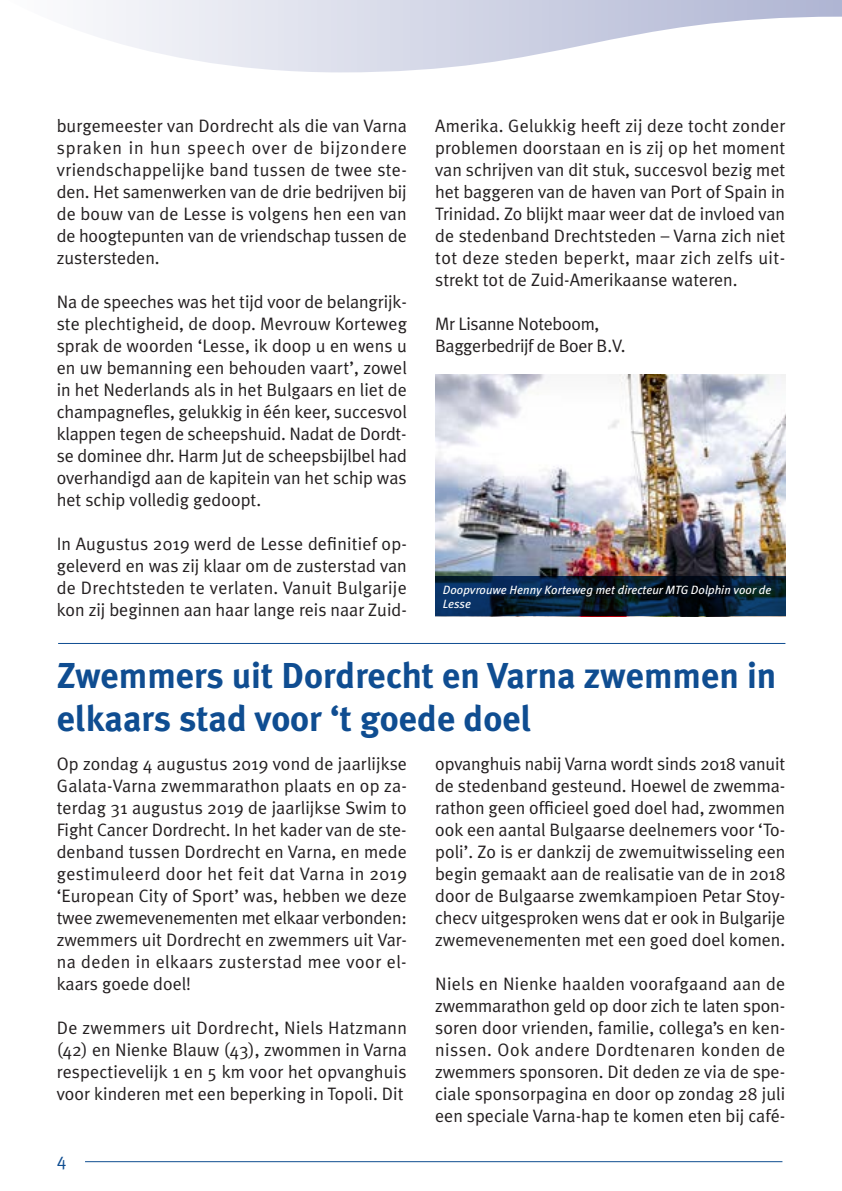
<style>
.page{position:relative;width:842px;height:1191px;background:#fff}
.page>*{position:absolute;margin:0;border:0;box-sizing:border-box;transform-origin:0 0}
.t1{font:700 36px/43.2px "Meta Plus";color:#0f4d91}
.t2{font:18px/22px "Meta Plus Normal";color:#231f20;text-align:justify}
.t3{font:18px/22px "Meta Plus Normal";letter-spacing:-.02em;color:#231f20}
.t4{font:18px "Meta Plus Normal";color:#0f4d91}
.t5{font:italic 12px/14.4px "Meta Plus";color:#fff}
</style>
<div class="page">
<hr style="left:85px;top:1161px;width:697px;height:1px;background:#0f4d91">
<svg style="left:93px;top:0;width:749px;height:72px"></svg>
<hr style="left:58px;top:643px;width:727px;height:1px;background:#0f4d91">
<img style="left:435px;top:374px;width:350px;height:202px">
<svg style="left:435px;top:576px;width:350px;height:40px;background:#062038"></svg>
<p class="t2" style="left:57px;top:115px;width:352px">burgemeester van Dordrecht als die van Varna spraken in hun speech over de bijzondere vriendschappelijke band tussen de twee ste&shy;den. Het samenwerken van de drie bedrijven bij de bouw van de Lesse is volgens hen een van de hoogtepunten van de vriendschap tussen de zustersteden.</p>
<p class="t2" style="left:57px;top:291px;width:352px">Na de speeches was het tijd voor de belangrijk&shy;ste plechtigheid, de doop. Mevrouw Korteweg sprak de woorden ‘Lesse, ik doop u en wens u en uw bemanning een behouden vaart’, zowel in het Nederlands als in het Bulgaars en liet de champagnefles, gelukkig in één keer, succesvol klappen tegen de scheepshuid. Nadat de Dordt&shy;se dominee dhr. Harm Jut de scheepsbijlbel had overhandigd aan de kapitein van het schip was het schip volledig gedoopt.</p>
<p class="t2" style="left:57px;top:532px;width:352px">In Augustus 2019 werd de Lesse definitief op&shy;geleverd en was zij klaar om de zusterstad van de Drechtsteden te verlaten. Vanuit Bulgarije kon zij beginnen aan haar lange reis naar Zuid-</p>
<p class="t2" style="left:435px;top:114px;width:352px">Amerika. Gelukkig heeft zij deze tocht zonder problemen doorstaan en is zij op het moment van schrijven van dit stuk, succesvol bezig met het baggeren van de haven van Port of Spain in Trinidad. Zo blijkt maar weer dat de invloed van de stedenband Drechtsteden – Varna zich niet tot deze steden beperkt, maar zich zelfs uit&shy;strekt tot de Zuid-Amerikaanse wateren.</p>
<p class="t3" style="left:435px;top:312px;width:192px">Mr Lisanne Noteboom,<br>Baggerbedrijf de Boer B.V.</p>
<p class="t5" style="left:443px;top:582px;width:330px">Doopvrouwe Henny Korteweg met directeur MTG Dolphin voor de<br>Lesse</p>
<h1 class="t1" style="left:57px;top:654px;width:721px">Zwemmers uit Dordrecht en Varna zwemmen in elkaars stad voor ‘t goede doel</h1>
<p class="t2" style="left:57px;top:753px;width:352px">Op zondag 4 augustus 2019 vond de jaarlijkse Galata-Varna zwemmarathon plaats en op za&shy;terdag 31 augustus 2019 de jaarlijkse Swim to Fight Cancer Dordrecht. In het kader van de ste&shy;denband tussen Dordrecht en Varna, en mede gestimuleerd door het feit dat Varna in 2019 ‘European City of Sport’ was, hebben we deze twee zwemevenementen met elkaar verbonden: zwemmers uit Dordrecht en zwemmers uit Var&shy;na deden in elkaars zusterstad mee voor el&shy;kaars goede doel!</p>
<p class="t2" style="left:57px;top:1016px;width:352px">De zwemmers uit Dordrecht, Niels Hatzmann (42) en Nienke Blauw (43), zwommen in Varna respectievelijk 1 en 5 km voor het opvanghuis voor kinderen met een beperking in Topoli. Dit</p>
<p class="t2" style="left:435px;top:752px;width:352px">opvanghuis nabij Varna wordt sinds 2018 vanuit de stedenband gesteund. Hoewel de zwemma&shy;rathon geen officieel goed doel had, zwommen ook een aantal Bulgaarse deelnemers voor ‘To&shy;poli’. Zo is er dankzij de zwemuitwisseling een begin gemaakt aan de realisatie van de in 2018 door de Bulgaarse zwemkampioen Petar Stoy&shy;checv uitgesproken wens dat er ook in Bulgarije zwemevenementen met een goed doel komen.</p>
<p class="t2" style="left:435px;top:972px;width:352px">Niels en Nienke haalden voorafgaand aan de zwemmarathon geld op door zich te laten spon&shy;soren door vrienden, familie, collega’s en ken&shy;nissen. Ook andere Dordtenaren konden de zwemmers sponsoren. Dit deden ze via de spe&shy;ciale sponsorpagina en door op zondag 28 juli een speciale Varna-hap te komen eten bij café-</p>
<p class="t4" style="left:57px;top:1149px;width:11px">4</p>
</div>
